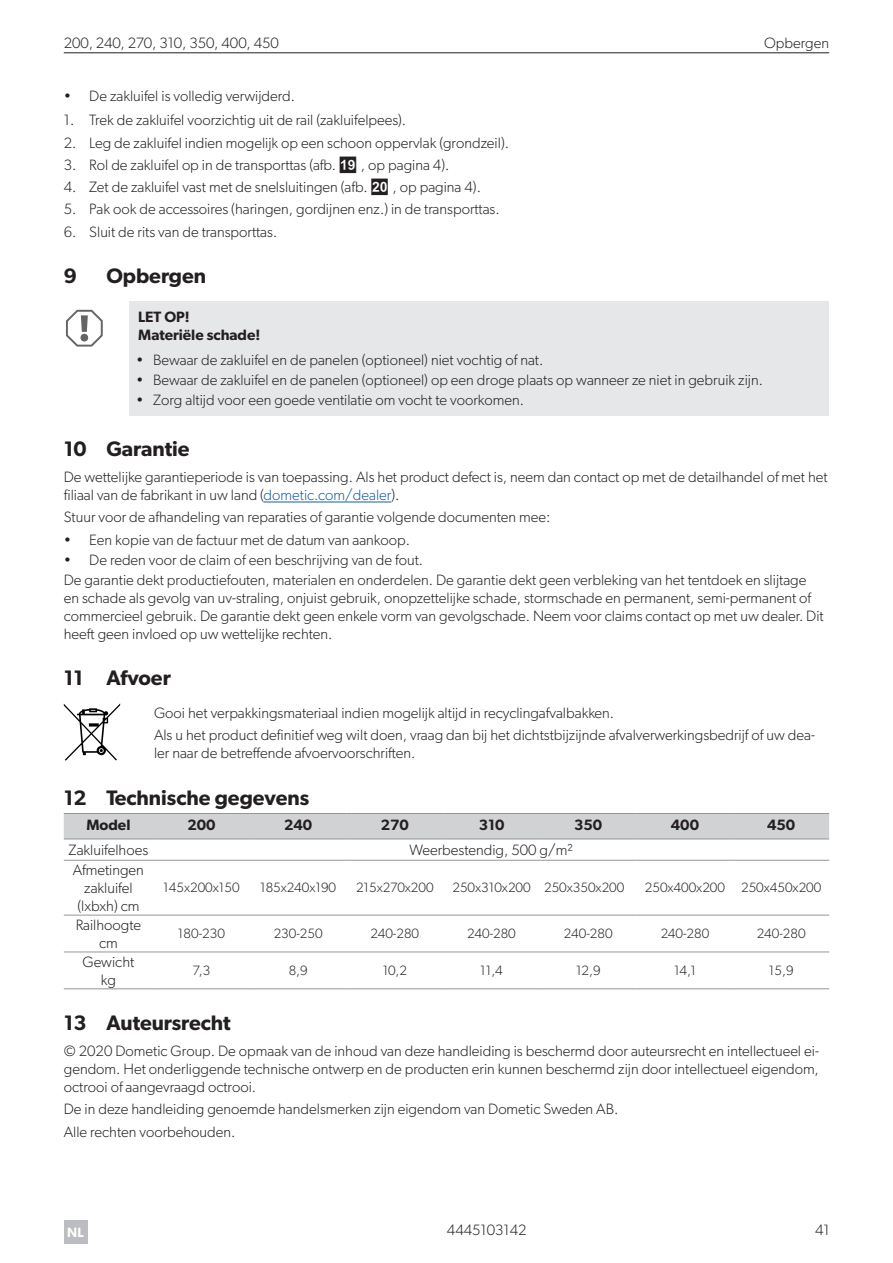
<style>
.page{position:relative;width:893px;height:1263px;background:#fff}
.page>*{position:absolute;margin:0;border:0;box-sizing:border-box;transform-origin:0 0}
.t1{font:600 21px "Gibson";color:#231f20}
.t2{font:300 15px/18px "Gibson";color:#231f20}
.t3{font:600 15px/18px "Gibson";color:#231f20}
.t4{font:300 13.5px "Gibson";color:#231f20}
.t5{font:600 13.5px "Gibson";color:#fff}
.s1{font-family:"Waeco Num";font-weight:400}
.s2{color:#175d9e}
</style>
<div class="page">
<hr style="left:64px;top:52px;width:765px;height:1px;background:#231f20">
<div style="left:64px;top:1221px;width:23px;height:23px;background:#bcbdc0"></div>
<div style="left:130px;top:302px;width:699px;height:32px;background:#e6e7e9"></div>
<div style="left:130px;top:324px;width:699px;height:28px;background:#e6e7e9"></div>
<div style="left:130px;top:346px;width:699px;height:30px;background:#e6e7e9"></div>
<div style="left:130px;top:366px;width:699px;height:30px;background:#e6e7e9"></div>
<div style="left:130px;top:387px;width:699px;height:29px;background:#e6e7e9"></div>
<hr style="left:264px;top:502px;width:127px;height:1px;background:#175d9e">
<svg style="left:64px;top:703px;width:56px;height:58px"></svg>
<div style="left:64px;top:814px;width:765px;height:25px;background:#d1d2d4"></div>
<hr style="left:64px;top:988px;width:89px;height:1px;background:#939598">
<hr style="left:64px;top:915px;width:89px;height:1px;background:#939598">
<hr style="left:153px;top:915px;width:97px;height:1px;background:#939598">
<hr style="left:250px;top:915px;width:97px;height:1px;background:#939598">
<hr style="left:347px;top:915px;width:96px;height:1px;background:#939598">
<hr style="left:443px;top:915px;width:97px;height:1px;background:#939598">
<hr style="left:540px;top:915px;width:97px;height:1px;background:#939598">
<hr style="left:637px;top:915px;width:96px;height:1px;background:#939598">
<hr style="left:733px;top:915px;width:96px;height:1px;background:#939598">
<hr style="left:64px;top:952px;width:89px;height:1px;background:#939598">
<hr style="left:153px;top:952px;width:97px;height:1px;background:#939598">
<hr style="left:250px;top:952px;width:97px;height:1px;background:#939598">
<hr style="left:347px;top:952px;width:96px;height:1px;background:#939598">
<hr style="left:443px;top:952px;width:97px;height:1px;background:#939598">
<hr style="left:540px;top:952px;width:97px;height:1px;background:#939598">
<hr style="left:637px;top:952px;width:96px;height:1px;background:#939598">
<hr style="left:733px;top:952px;width:96px;height:1px;background:#939598">
<hr style="left:64px;top:813px;width:89px;height:1px;background:#939598">
<hr style="left:153px;top:813px;width:97px;height:1px;background:#939598">
<hr style="left:250px;top:813px;width:97px;height:1px;background:#939598">
<hr style="left:347px;top:813px;width:96px;height:1px;background:#939598">
<hr style="left:443px;top:813px;width:97px;height:1px;background:#939598">
<hr style="left:540px;top:813px;width:97px;height:1px;background:#939598">
<hr style="left:637px;top:813px;width:96px;height:1px;background:#939598">
<hr style="left:733px;top:813px;width:96px;height:1px;background:#939598">
<hr style="left:64px;top:839px;width:89px;height:1px;background:#939598">
<hr style="left:153px;top:839px;width:97px;height:1px;background:#939598">
<hr style="left:250px;top:839px;width:97px;height:1px;background:#939598">
<hr style="left:347px;top:839px;width:96px;height:1px;background:#939598">
<hr style="left:443px;top:839px;width:97px;height:1px;background:#939598">
<hr style="left:540px;top:839px;width:97px;height:1px;background:#939598">
<hr style="left:637px;top:839px;width:96px;height:1px;background:#939598">
<hr style="left:733px;top:839px;width:96px;height:1px;background:#939598">
<hr style="left:64px;top:860px;width:89px;height:1px;background:#939598">
<hr style="left:153px;top:860px;width:97px;height:1px;background:#939598">
<hr style="left:250px;top:860px;width:97px;height:1px;background:#939598">
<hr style="left:347px;top:860px;width:96px;height:1px;background:#939598">
<hr style="left:443px;top:860px;width:97px;height:1px;background:#939598">
<hr style="left:540px;top:860px;width:97px;height:1px;background:#939598">
<hr style="left:637px;top:860px;width:96px;height:1px;background:#939598">
<hr style="left:733px;top:860px;width:96px;height:1px;background:#939598">
<hr style="left:153px;top:988px;width:97px;height:1px;background:#939598">
<hr style="left:250px;top:988px;width:97px;height:1px;background:#939598">
<hr style="left:347px;top:988px;width:96px;height:1px;background:#939598">
<hr style="left:443px;top:988px;width:97px;height:1px;background:#939598">
<hr style="left:540px;top:988px;width:97px;height:1px;background:#939598">
<hr style="left:637px;top:988px;width:96px;height:1px;background:#939598">
<hr style="left:733px;top:988px;width:96px;height:1px;background:#939598">
<svg style="left:66px;top:310px;width:37px;height:36px"></svg>
<p class="t2" style="left:64px;top:34px;width:217px">200, 240, 270, 310, 350, 400, 450</p>
<p class="t2" style="left:764px;top:34px;width:67px">Opbergen</p>
<p class="t2" style="left:64px;top:87px;width:233px">• De zakluifel is volledig verwijderd.</p>
<p class="t2" style="left:64px;top:111px;width:344px">1. Trek de zakluifel voorzichtig uit de rail (zakluifelpees).</p>
<p class="t2" style="left:64px;top:133px;width:447px">2. Leg de zakluifel indien mogelijk op een schoon oppervlak (grondzeil).</p>
<p class="t2" style="left:64px;top:155px;width:387px">3. Rol de zakluifel op in de transporttas (afb. <span class="s1">i</span> , op pagina 4).</p>
<p class="t2" style="left:64px;top:178px;width:419px">4. Zet de zakluifel vast met de snelsluitingen (afb. <span class="s1">j</span> , op pagina 4).</p>
<p class="t2" style="left:64px;top:200px;width:437px">5. Pak ook de accessoires (haringen, gordijnen enz.) in de transporttas.</p>
<p class="t2" style="left:64px;top:222px;width:215px">6. Sluit de rits van de transporttas.</p>
<h1 class="t1" style="left:64px;top:263px;width:15px">9</h1>
<h1 class="t1" style="left:106px;top:263px;width:101px">Opbergen</h1>
<p class="t3" style="left:138px;top:308px;width:124px">LET OP!<br>Materiële schade!</p>
<p class="t2" style="left:136px;top:350px;width:409px">• Bewaar de zakluifel en de panelen (optioneel) niet vochtig of nat.</p>
<p class="t2" style="left:136px;top:370px;width:628px">• Bewaar de zakluifel en de panelen (optioneel) op een droge plaats op wanneer ze niet in gebruik zijn.</p>
<p class="t2" style="left:136px;top:391px;width:389px">• Zorg altijd voor een goede ventilatie om vocht te voorkomen.</p>
<h1 class="t1" style="left:64px;top:436px;width:127px">10 Garantie</h1>
<p class="t2" style="left:64px;top:468px;width:765px">De wettelijke garantieperiode is van toepassing. Als het product defect is, neem dan contact op met de detailhandel of met het filiaal van de fabrikant in uw land (<span class="s2">dometic.com/dealer</span>).</p>
<p class="t2" style="left:64px;top:508px;width:488px">Stuur voor de afhandeling van reparaties of garantie volgende documenten mee:</p>
<p class="t2" style="left:64px;top:530px;width:348px">• Een kopie van de factuur met de datum van aankoop.</p>
<p class="t2" style="left:64px;top:549px;width:744px;line-height:20.1px">• De reden voor de claim of een beschrijving van de fout.<br>De garantie dekt productiefouten, materialen en onderdelen. De garantie dekt geen verbleking van het tentdoek en slijtage</p>
<p class="t2" style="left:64px;top:589px;width:761px">en schade als gevolg van uv-straling, onjuist gebruik, onopzettelijke schade, stormschade en permanent, semi-permanent of commercieel gebruik. De garantie dekt geen enkele vorm van gevolgschade. Neem voor claims contact op met uw dealer. Dit heeft geen invloed op uw wettelijke rechten.</p>
<h1 class="t1" style="left:64px;top:666px;width:109px">11 Afvoer</h1>
<p class="t2" style="left:154px;top:701px;width:662px;line-height:22.2px">Gooi het verpakkingsmateriaal indien mogelijk altijd in recyclingafvalbakken.<br>Als u het product definitief weg wilt doen, vraag dan bij het dichtstbijzijnde afvalverwerkingsbedrijf of uw dea-</p>
<p class="t2" style="left:154px;top:744px;width:263px">ler naar de betreffende afvoervoorschriften.</p>
<h1 class="t1" style="left:64px;top:785px;width:247px">12 Technische gegevens</h1>
<p class="t3" style="left:86px;top:816px;width:45px">Model</p>
<p class="t3" style="left:187px;top:816px;width:30px">200</p>
<p class="t3" style="left:284px;top:816px;width:30px">240</p>
<p class="t3" style="left:381px;top:816px;width:30px">270</p>
<p class="t3" style="left:479px;top:816px;width:27px">310</p>
<p class="t3" style="left:574px;top:816px;width:30px">350</p>
<p class="t3" style="left:671px;top:816px;width:30px">400</p>
<p class="t3" style="left:767px;top:816px;width:30px">450</p>
<p class="t2" style="left:69px;top:840px;width:81px">Zakluifelhoes</p>
<p class="t2" style="left:410px;top:840px;width:165px">Weerbestendig, 500 g/m²</p>
<p class="t2" style="left:73px;top:860px;width:72px;text-align:center">Afmetingen zakluifel (lxbxh) cm</p>
<p class="t4" style="left:163px;top:879px;width:78px">145x200x150</p>
<p class="t4" style="left:260px;top:879px;width:78px">185x240x190</p>
<p class="t4" style="left:356px;top:879px;width:79px">215x270x200</p>
<p class="t4" style="left:452px;top:879px;width:173px">250x310x200 250x350x200</p>
<p class="t4" style="left:645px;top:879px;width:178px">250x400x200 250x450x200</p>
<p class="t2" style="left:76px;top:915px;width:67px;text-align:center">Railhoogte cm</p>
<p class="t4" style="left:178px;top:925px;width:48px">180-230</p>
<p class="t4" style="left:274px;top:925px;width:50px">230-250</p>
<p class="t4" style="left:371px;top:925px;width:50px">240-280</p>
<p class="t4" style="left:467px;top:925px;width:50px">240-280</p>
<p class="t4" style="left:564px;top:925px;width:50px">240-280</p>
<p class="t4" style="left:661px;top:925px;width:50px">240-280</p>
<p class="t4" style="left:757px;top:925px;width:50px">240-280</p>
<p class="t2" style="left:83px;top:952px;width:53px;text-align:center">Gewicht kg</p>
<p class="t4" style="left:193px;top:962px;width:19px">7,3</p>
<p class="t4" style="left:289px;top:962px;width:20px">8,9</p>
<p class="t4" style="left:383px;top:962px;width:26px">10,2</p>
<p class="t4" style="left:480px;top:962px;width:24px">11,4</p>
<p class="t4" style="left:576px;top:962px;width:26px">12,9</p>
<p class="t4" style="left:674px;top:962px;width:23px">14,1</p>
<p class="t4" style="left:769px;top:962px;width:26px">15,9</p>
<h1 class="t1" style="left:64px;top:1010px;width:168px">13 Auteursrecht</h1>
<p class="t2" style="left:64px;top:1042px;width:757px;text-align:justify">© 2020 Dometic Group. De opmaak van de inhoud van deze handleiding is beschermd door auteursrecht en intellectueel ei&shy;gendom. Het onderliggende technische ontwerp en de producten erin kunnen beschermd zijn door intellectueel eigendom, octrooi of aangevraagd octrooi.</p>
<p class="t2" style="left:64px;top:1098px;width:556px;line-height:22.2px">De in deze handleiding genoemde handelsmerken zijn eigendom van Dometic Sweden AB.<br>Alle rechten voorbehouden.</p>
<p class="t5" style="left:67px;top:1224px;width:18px">NL</p>
<p class="t2" style="left:447px;top:1220px;width:81px">4445103142</p>
<p class="t2" style="left:815px;top:1220px;width:16px">41</p>
</div>
